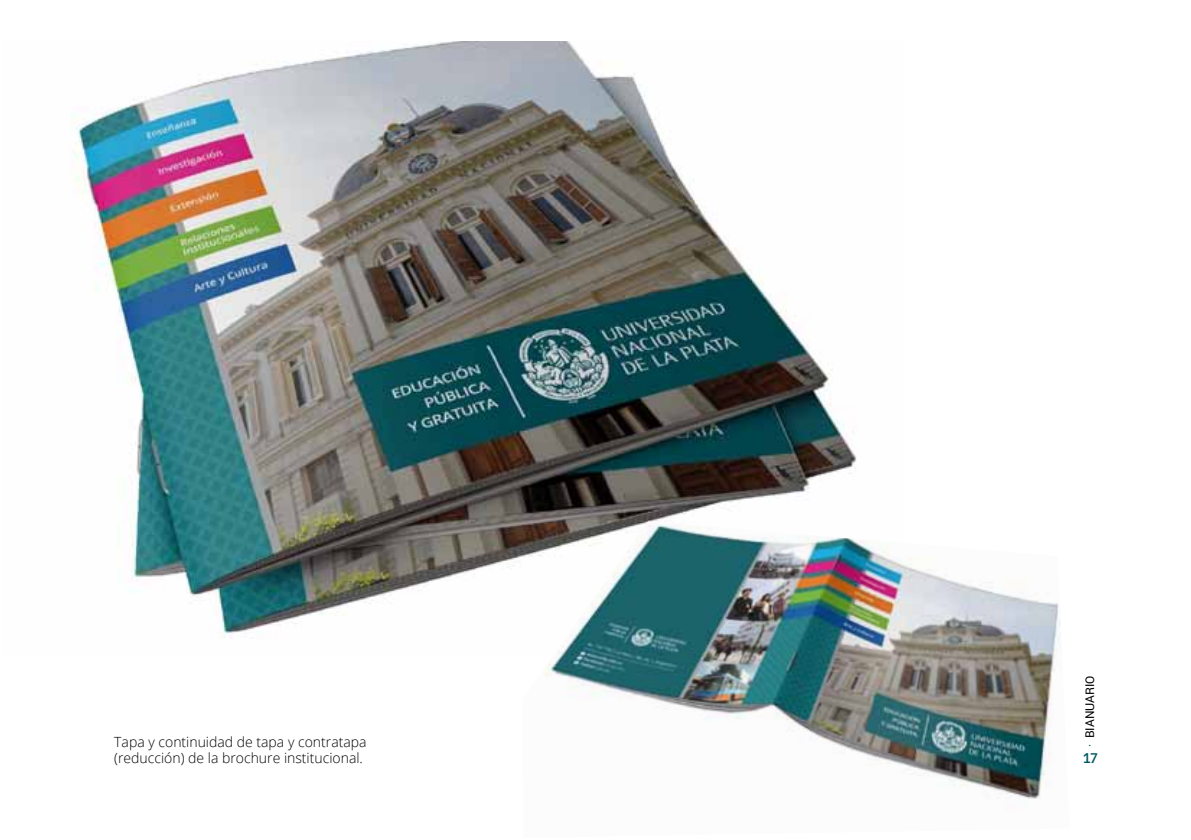
<style>
.page{position:relative;width:1191px;height:840px;background:#fff}
.page>*{position:absolute;margin:0;border:0;box-sizing:border-box;transform-origin:0 0}
.t1{font:300 14px/16px "Open Sans";color:#000}
.t2{font:700 14px "Ruda";color:#00575f}
.t3{font:12px "Roboto";color:#000}
.s1{color:#00575f}
</style>
<div class="page">
<img style="left:71px;top:41px;width:786px;height:598px">
<img style="left:522px;top:521px;width:538px;height:278px">
<p class="t1" style="left:114px;top:732px;width:254px">Tapa y continuidad de tapa y contratapa (reducción) de la brochure institucional.</p>
<p class="t3" style="left:1081px;top:746px;width:73px;rotate:-90deg"><span class="s1">·</span> BIANUARIO</p>
<p class="t2" style="left:1083px;top:750px;width:16px">17</p>
</div>
